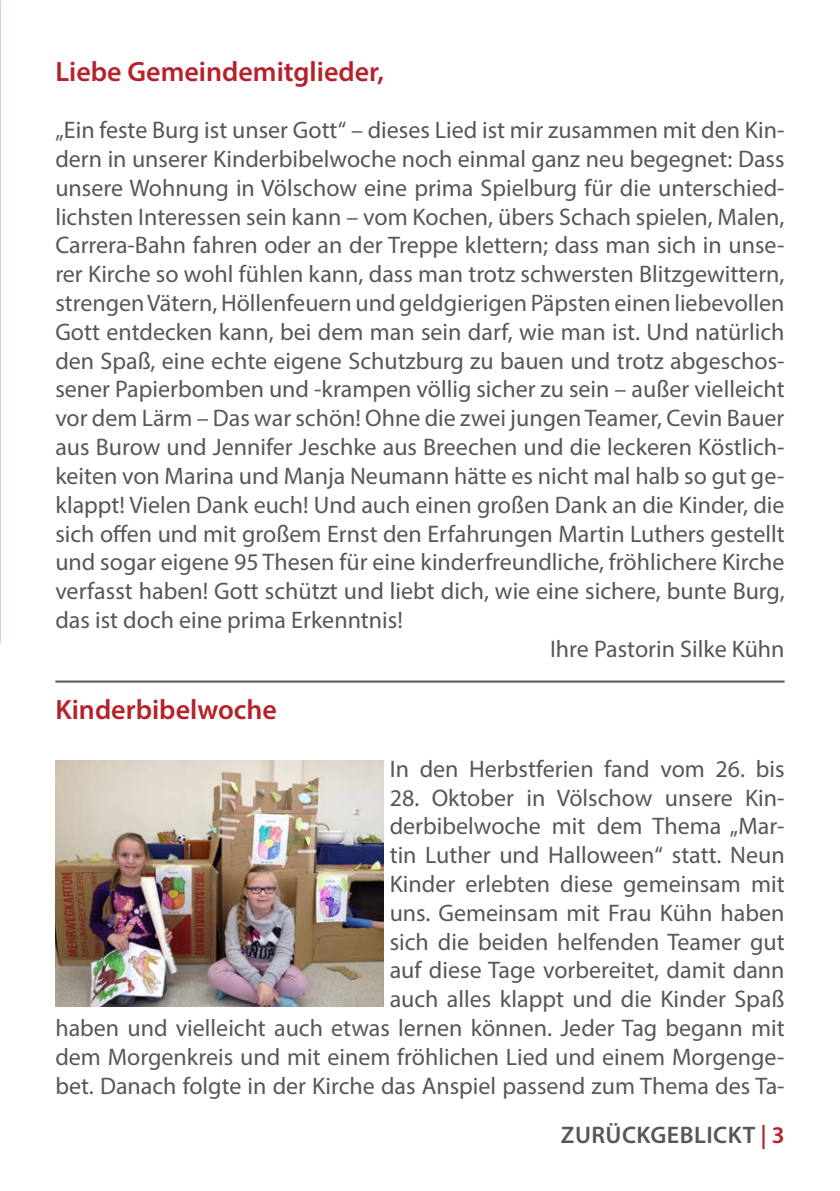
<style>
.page{position:relative;width:840px;height:1191px;background:#fff}
.page>*{position:absolute;margin:0;border:0;box-sizing:border-box;transform-origin:0 0}
.t1{font:600 28px "Myriad Pro";color:#b6222a}
.t2{font:24px/28.8px "Myriad Pro";color:#575758;text-align:justify}
.t3{font:600 24px "Myriad Pro";letter-spacing:.02em;color:#575758}
.s1{color:#b6222a}
</style>
<div class="page">
<img style="left:55px;top:761px;width:328px;height:245px">
<hr style="left:55px;top:680px;width:729px;height:2px;background:#575758">
<p class="t1" style="left:55px;top:53px;width:330px">Liebe Gemeindemitglieder,</p>
<p class="t2" style="left:55px;top:115px;width:730px">„Ein feste Burg ist unser Gott“ – dieses Lied ist mir zusammen mit den Kin&shy;dern in unserer Kinderbibelwoche noch einmal ganz neu begegnet: Dass unsere Wohnung in Völschow eine prima Spielburg für die unterschied&shy;lichsten Interessen sein kann – vom Kochen, übers Schach spielen, Malen, Carrera-Bahn fahren oder an der Treppe klettern; dass man sich in unse&shy;rer Kirche so wohl fühlen kann, dass man trotz schwersten Blitzgewittern, strengen Vätern, Höllenfeuern und geldgierigen Päpsten einen liebevollen Gott entdecken kann, bei dem man sein darf, wie man ist. Und natürlich den Spaß, eine echte eigene Schutzburg zu bauen und trotz abgeschos&shy;sener Papierbomben und -krampen völlig sicher zu sein – außer vielleicht vor dem Lärm – Das war schön! Ohne die zwei jungen Teamer, Cevin Bauer aus Burow und Jennifer Jeschke aus Breechen und die leckeren Köstlich&shy;keiten von Marina und Manja Neumann hätte es nicht mal halb so gut ge&shy;klappt! Vielen Dank euch! Und auch einen großen Dank an die Kinder, die sich offen und mit großem Ernst den Erfahrungen Martin Luthers gestellt und sogar eigene 95 Thesen für eine kinderfreundliche, fröhlichere Kirche verfasst haben! Gott schützt und liebt dich, wie eine sichere, bunte Burg, das ist doch eine prima Erkenntnis!</p>
<p class="t2" style="left:549px;top:634px;width:236px">Ihre Pastorin Silke Kühn</p>
<p class="t1" style="left:55px;top:692px;width:223px">Kinderbibelwoche</p>
<p class="t2" style="left:389px;top:754px;width:396px">In den Herbstferien fand vom 26. bis</p>
<p class="t2" style="left:55px;top:783px;width:730px;text-align:right">28. Oktober in Völschow unsere Kin-<br>derbibelwoche mit dem Thema „Mar-<br>tin Luther und Halloween“ statt. Neun<br>Kinder erlebten diese gemeinsam mit<br>uns. Gemeinsam mit Frau Kühn haben<br>sich die beiden helfenden Teamer gut<br>auf diese Tage vorbereitet, damit dann<br>auch alles klappt und die Kinder Spaß<br>haben und vielleicht auch etwas lernen können. Jeder Tag begann mit dem Morgenkreis und mit einem fröhlichen Lied und einem Morgenge&shy;bet. Danach folgte in der Kirche das Anspiel passend zum Thema des Ta-</p>
<p class="t3" style="left:560px;top:1119px;width:225px">ZURÜCKGEBLICKT <span class="s1">| 3</span></p>
</div>
